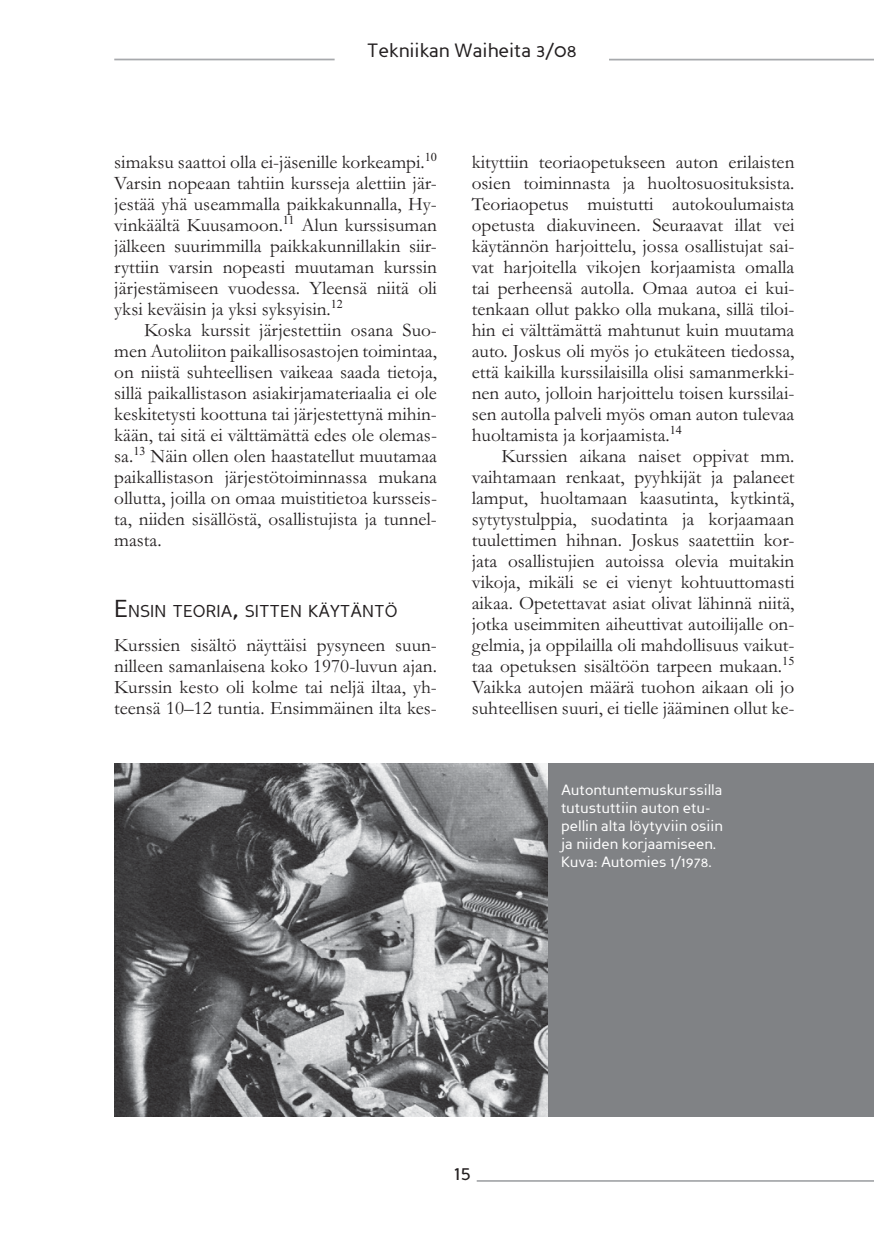
<style>
.page{position:relative;width:874px;height:1241px;background:#fff}
.page>*{position:absolute;margin:0;border:0;box-sizing:border-box;transform-origin:0 0}
.t1{font:21px "Perspective Sans";color:#231f20}
.t2{font:19.25px/21px "Garamond";color:#231f20;text-align:justify}
.t3{font:19.25px "Perspective Sans";color:#231f20}
.t4{font:17.15px "Perspective Sans";color:#231f20}
.t5{font:14.88px/17.8px "Perspective Sans";color:#fff}
.s1{font-size:24.5px}
</style>
<div class="page">
<hr style="left:476px;top:1180px;width:397px;height:2px;background:#a7a9ac">
<hr style="left:609px;top:59px;width:264px;height:1px;background:#a7a9ac">
<hr style="left:114px;top:59px;width:220px;height:1px;background:#a7a9ac">
<div style="left:531px;top:763px;width:342px;height:353px;background:#808285"></div>
<img style="left:114px;top:763px;width:433px;height:353px">
<p class="t3" style="left:366px;top:43px;width:211px">Tekniikan Waiheita 3/08</p>
<p class="t2" style="left:114px;top:154px;width:324px">simaksu saattoi olla ei-jäsenille korkeampi.<sup>10<br></sup>Varsin nopeaan tahtiin kursseja alettiin jär&shy;jestää yhä useammalla paikkakunnalla, Hy&shy;vinkäältä Kuusamoon.<sup>11</sup> Alun kurssisuman jälkeen suurimmilla paikkakunnillakin siir&shy;ryttiin varsin nopeasti muutaman kurssin järjestämiseen vuodessa. Yleensä niitä oli yksi keväisin ja yksi syksyisin.<sup>12</sup></p>
<p class="t2" style="left:114px;top:322px;width:324px;text-indent:30px">Koska kurssit järjestettiin osana Suo&shy;men Autoliiton paikallisosastojen toimintaa, on niistä suhteellisen vaikeaa saada tietoja, sillä paikallistason asiakirjamateriaalia ei ole keskitetysti koottuna tai järjestettynä mihin&shy;kään, tai sitä ei välttämättä edes ole olemas&shy;sa.<sup>13</sup> Näin ollen olen haastatellut muutamaa paikallistason järjestötoiminnassa mukana ollutta, joilla on omaa muistitietoa kursseis&shy;ta, niiden sisällöstä, osallistujista ja tunnel&shy;masta.</p>
<p class="t4" style="left:114px;top:604px;width:285px"><span class="s1">E</span>NSIN TEORIA<span class="s1">,</span> SITTEN KÄYTÄNTÖ</p>
<p class="t2" style="left:114px;top:637px;width:324px">Kurssien sisältö näyttäisi pysyneen suun&shy;nilleen samanlaisena koko 1970-luvun ajan.<br>Kurssin kesto oli kolme tai neljä iltaa, yh&shy;teensä 10–12 tuntia. Ensimmäinen ilta kes-</p>
<p class="t2" style="left:471px;top:154px;width:324px">kityttiin teoriaopetukseen auton erilaisten osien toiminnasta ja huoltosuosituksista.<br>Teoriaopetus muistutti autokoulumaista opetusta diakuvineen. Seuraavat illat vei käytännön harjoittelu, jossa osallistujat sai&shy;vat harjoitella vikojen korjaamista omalla tai perheensä autolla. Omaa autoa ei kui&shy;tenkaan ollut pakko olla mukana, sillä tiloi&shy;hin ei välttämättä mahtunut kuin muutama auto. Joskus oli myös jo etukäteen tiedossa, että kaikilla kurssilaisilla olisi samanmerkki&shy;nen auto, jolloin harjoittelu toisen kurssilai&shy;sen autolla palveli myös oman auton tulevaa huoltamista ja korjaamista.<sup>14</sup></p>
<p class="t2" style="left:471px;top:448px;width:324px;text-indent:30px">Kurssien aikana naiset oppivat mm. vaihtamaan renkaat, pyyhkijät ja palaneet lamput, huoltamaan kaasutinta, kytkintä, sytytystulppia, suodatinta ja korjaamaan tuulettimen hihnan. Joskus saatettiin kor&shy;jata osallistujien autoissa olevia muitakin vikoja, mikäli se ei vienyt kohtuuttomasti aikaa. Opetettavat asiat olivat lähinnä niitä, jotka useimmiten aiheuttivat autoilijalle on&shy;gelmia, ja oppilailla oli mahdollisuus vaikut&shy;taa opetuksen sisältöön tarpeen mukaan.<sup>15<br></sup>Vaikka autojen määrä tuohon aikaan oli jo suhteellisen suuri, ei tielle jääminen ollut ke-</p>
<p class="t5" style="left:561px;top:783px;width:163px">Autontuntemuskurssilla tutustuttiin auton etu&shy;pellin alta löytyviin osiin ja niiden korjaamiseen.<br>Kuva: Automies 1/1978.</p>
<p class="t1" style="left:454px;top:1164px;width:19px">15</p>
</div>
